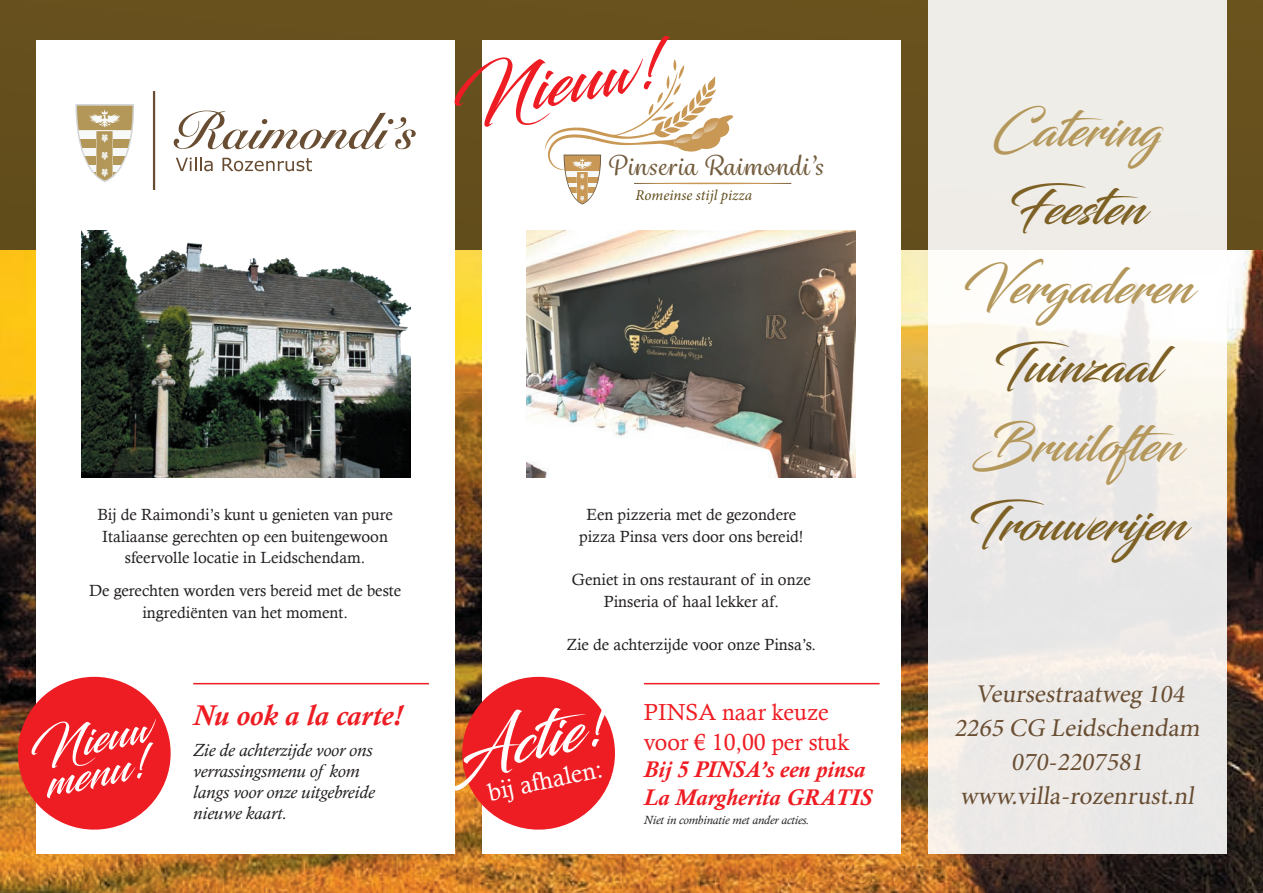
<style>
.page{position:relative;width:1263px;height:893px;background:#fff}
.page>*{position:absolute;margin:0;border:0;box-sizing:border-box;transform-origin:0 0}
.t1{font:66.75px "Blacksword";color:#ee1d23}
.t2{font:62.1px "Blacksword";color:#fff}
.t3{font:49.05px "Blacksword";color:#b4975a}
.t4{font:49.05px "Blacksword";color:#7d6024}
.t5{font:44.4px/34px "Blacksword";color:#fff}
.t6{font:italic 700 29.25px "Calisto";color:#ee1d23}
.t7{font:500 26.7px "Grafolita Script";letter-spacing:.04em;color:#725c3d}
.t8{font:25.5px/34px "Minion Pro";color:#694e33;text-align:center}
.t9{font:24.75px "Calisto";color:#fff}
.t10{font:italic 700 23.25px/27px "Calisto";color:#ee1d23}
.t11{font:23.25px/30.8px "Calisto";color:#ee1d23}
.t12{font:italic 18px/21px "Calisto";color:#231f20}
.t13{font:16.2px/21.8px "Calisto";color:#231f20;text-align:center}
.t14{font:italic 15px "Minion Pro";color:#604c1b}
.t15{font:italic 12.15px "Calisto";color:#231f20}
</style>
<div class="page">
<img style="left:0;top:250px;width:1263px;height:643px">
<div style="left:0;top:0;width:1263px;height:250px;background:#68511d"></div>
<div style="left:36px;top:41px;width:419px;height:813px;background:#fff"></div>
<img style="left:81px;top:231px;width:329px;height:247px">
<svg style="left:176px;top:157px;width:37px;height:14px"></svg>
<svg style="left:222px;top:158px;width:90px;height:13px"></svg>
<hr style="left:153px;top:91px;width:2px;height:99px;background:#684d32">
<svg style="left:174px;top:111px;width:242px;height:38px"></svg>
<svg style="left:75px;top:104px;width:59px;height:78px"></svg>
<svg style="left:928px;top:0;width:298px;height:854px;fill:#efece7"></svg>
<div style="left:482px;top:41px;width:418px;height:813px;background:#fff"></div>
<svg style="left:545px;top:59px;width:246px;height:145px"></svg>
<img style="left:527px;top:231px;width:329px;height:247px">
<div style="left:616px;top:191px;width:190px;height:20px;background:#fff"></div>
<svg style="left:455px;top:670px;width:160px;height:167px"></svg>
<hr style="left:644px;top:683px;width:235px;height:1px;background:#ee1d23">
<hr style="left:193px;top:683px;width:236px;height:1px;background:#ee1d23">
<svg style="left:11px;top:670px;width:160px;height:167px"></svg>
<h1 class="t1" style="left:445px;top:62px;width:214px;rotate:-10deg">Nieuw!</h1>
<h3 class="t7" style="left:607px;top:148px;width:218px">Pinseria Raimondi’s</h3>
<p class="t14" style="left:635px;top:185px;width:118px">Romeinse stijl pizza</p>
<p class="t13" style="left:97px;top:503px;width:297px">Bij de Raimondi’s kunt u genieten van pure<br>Italiaanse gerechten op een buitengewoon sfeervolle locatie in Leidschendam.</p>
<p class="t13" style="left:89px;top:579px;width:314px">De gerechten worden vers bereid met de beste ingrediënten van het moment.</p>
<h3 class="t5" style="left:26px;top:734px;width:124px;rotate:-12deg">Nieuw menu!</h3>
<h3 class="t6" style="left:193px;top:698px;width:210px">Nu ook a la carte!</h3>
<p class="t12" style="left:193px;top:740px;width:183px">Zie de achterzijde voor ons verrassingsmenu of kom langs voor onze uitgebreide nieuwe kaart.</p>
<p class="t13" style="left:579px;top:503px;width:226px">Een pizzeria met de gezondere pizza Pinsa vers door ons bereid!</p>
<p class="t13" style="left:572px;top:568px;width:240px">Geniet in ons restaurant of in onze<br>Pinseria of haal lekker af.</p>
<p class="t13" style="left:566px;top:634px;width:251px">Zie de achterzijde voor onze Pinsa’s.</p>
<h2 class="t2" style="left:444px;top:719px;width:161px;rotate:-12deg">Actie!</h2>
<h3 class="t9" style="left:485px;top:778px;width:118px;rotate:-12deg">bij afhalen:</h3>
<h3 class="t11" style="left:644px;top:696px;width:207px">PINSA naar keuze voor € 10,00 per stuk</h3>
<h3 class="t10" style="left:644px;top:756px;width:229px">Bij 5 PINSA’s een pinsa<br>La Margherita GRATIS</h3>
<p class="t15" style="left:644px;top:813px;width:167px">Niet in combinatie met ander acties.</p>
<h3 class="t3" style="left:992px;top:100px;width:171px">Catering</h3>
<h3 class="t4" style="left:1009px;top:179px;width:137px">Feesten</h3>
<h3 class="t3" style="left:962px;top:258px;width:232px">Vergaderen</h3>
<h3 class="t4" style="left:993px;top:337px;width:169px">Tuinzaal</h3>
<h3 class="t3" style="left:973px;top:415px;width:210px">Bruiloften</h3>
<h3 class="t4" style="left:968px;top:494px;width:219px">Trouwerijen</h3>
<h3 class="t8" style="left:954px;top:676px;width:252px">Veursestraatweg 104<br>2265 CG Leidschendam<br>070-2207581 www.villa-rozenrust.nl</h3>
</div>
